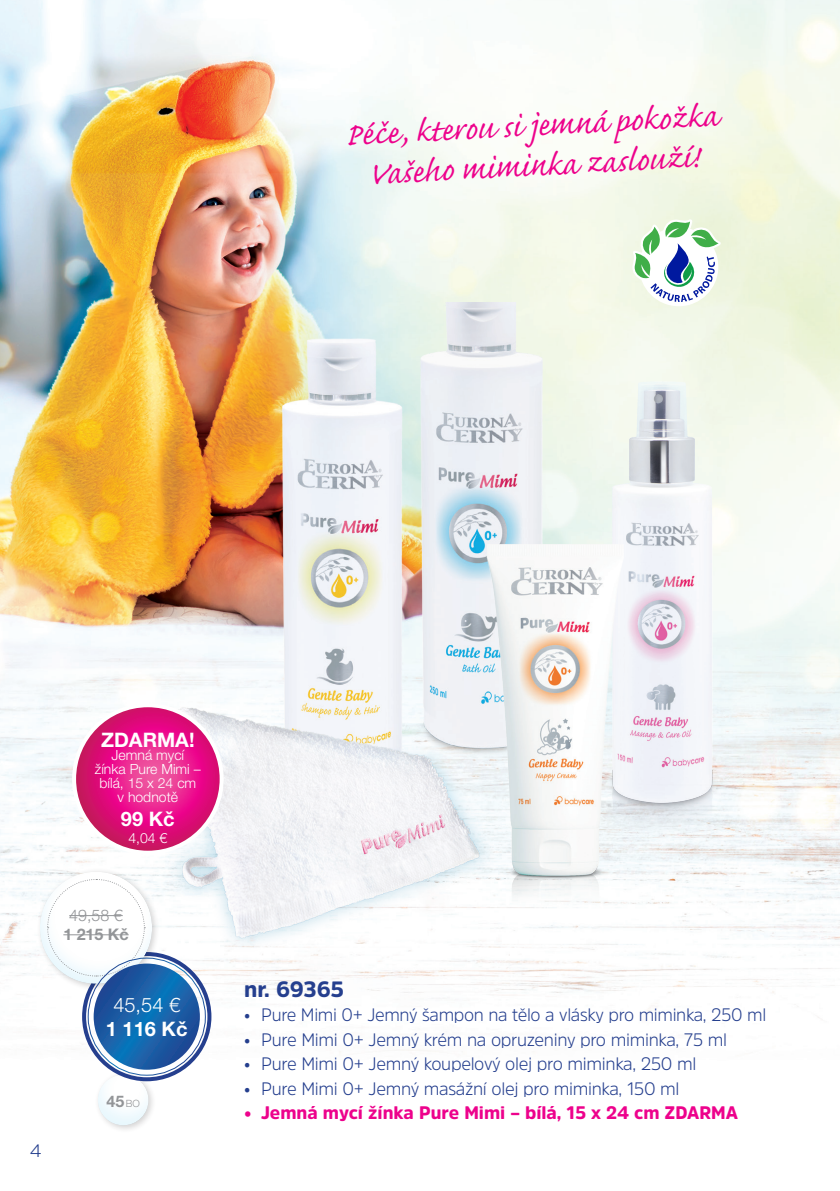
<style>
.page{position:relative;width:840px;height:1191px;background:#fff}
.page>*{position:absolute;margin:0;border:0;box-sizing:border-box;transform-origin:0 0}
.t1{font:40px/40px "Caflisch Script Web Pro";color:#ed028c;text-align:center}
.t2{font:900 22px "Amsi Pro";color:#253f8e}
.t3{font:700 20px "Helvetica Neue LT Pro";color:#fff}
.t4{font:300 20px "Helvetica Neue LT Pro";color:#fff}
.t5{font:300 18px "Amsi Pro";letter-spacing:-.02em;color:#253f8e}
.t6{font:300 18px "Amsi Pro";letter-spacing:-.02em;color:#253f8e;scale:.96 1}
.t7{font:900 18px "Amsi Pro";color:#ed028c}
.t8{font:700 16px "Helvetica Neue LT Pro";color:#939598}
.t9{font:300 16px "Helvetica Neue LT Pro";color:#939598}
.t10{font:300 14px/14px "Helvetica Neue LT Pro";color:#fff;text-align:center}
.s1{font-weight:300;font-size:10px}
</style>
<div class="page">
<img style="left:0;top:0;width:839px;height:1081px">
<div style="left:94px;top:1070px;width:62px;height:63px;background:#231f20;opacity:.2"></div>
<div style="left:97px;top:1072px;width:54px;height:54px;background:#00aeef;opacity:.1"></div>
<div style="left:82px;top:952px;width:129px;height:129px;border:4px solid #253f8e;border-radius:50%"></div>
<div style="left:36px;top:867px;width:124px;height:125px;background:#231f20;opacity:.2"></div>
<div style="left:38px;top:868px;width:116px;height:116px;background:#00aeef;opacity:.1"></div>
<svg style="left:94px;top:963px;width:106px;height:106px;background:#1960a7"></svg>
<svg style="left:47px;top:878px;width:98px;height:99px"></svg>
<hr style="left:69px;top:915px;width:54px;height:1px;background:#939598">
<hr style="left:63px;top:934px;width:66px;height:1px;background:#939598">
<img style="left:234px;top:319px;width:174px;height:326px">
<img style="left:408px;top:302px;width:206px;height:343px">
<img style="left:570px;top:361px;width:184px;height:482px">
<img style="left:109px;top:645px;width:410px;height:309px">
<svg style="left:74px;top:705px;width:147px;height:147px;background:#e21f85"></svg>
<div style="left:72px;top:703px;width:151px;height:151px;border:4px solid #fff;border-radius:50%"></div>
<img style="left:459px;top:520px;width:192px;height:388px">
<svg style="left:627px;top:214px;width:100px;height:88px"></svg>
<p class="t1" style="left:344px;top:117px;width:374px;rotate:-3deg">Péče, kterou si jemná pokožka<br>Vašeho miminka zaslouží!</p>
<p class="t3" style="left:101px;top:727px;width:95px">ZDARMA!</p>
<p class="t10" style="left:95px;top:747px;width:107px">Jemná mycí žínka Pure Mimi – bílá, 15 x 24 cm v hodnotě</p>
<p class="t3" style="left:121px;top:806px;width:55px">99 Kč</p>
<p class="t10" style="left:128px;top:830px;width:40px">4,04 €</p>
<p class="t9" style="left:69px;top:905px;width:55px">49,58 €</p>
<p class="t8" style="left:63px;top:924px;width:67px">1 215 Kč</p>
<p class="t4" style="left:113px;top:992px;width:68px">45,54 €</p>
<p class="t3" style="left:106px;top:1016px;width:83px">1 116 Kč</p>
<p class="t5" style="left:30px;top:1138px;width:13px">4</p>
<p class="t8" style="left:107px;top:1091px;width:35px">45<span class="s1">BO</span></p>
<p class="t2" style="left:244px;top:973px;width:101px">nr. 69365</p>
<p class="t6" style="left:244px;top:1002px;width:545px">• Pure Mimi 0+ Jemný šampon na tělo a vlásky pro miminka, 250 ml</p>
<p class="t5" style="left:244px;top:1026px;width:484px">• Pure Mimi 0+ Jemný krém na opruzeniny pro miminka, 75 ml</p>
<p class="t5" style="left:244px;top:1051px;width:453px">• Pure Mimi 0+ Jemný koupelový olej pro miminka, 250 ml</p>
<p class="t5" style="left:244px;top:1075px;width:437px">• Pure Mimi 0+ Jemný masážní olej pro miminka, 150 ml</p>
<p class="t7" style="left:244px;top:1100px;width:495px">• Jemná mycí žínka Pure Mimi – bílá, 15 x 24 cm ZDARMA</p>
</div>
